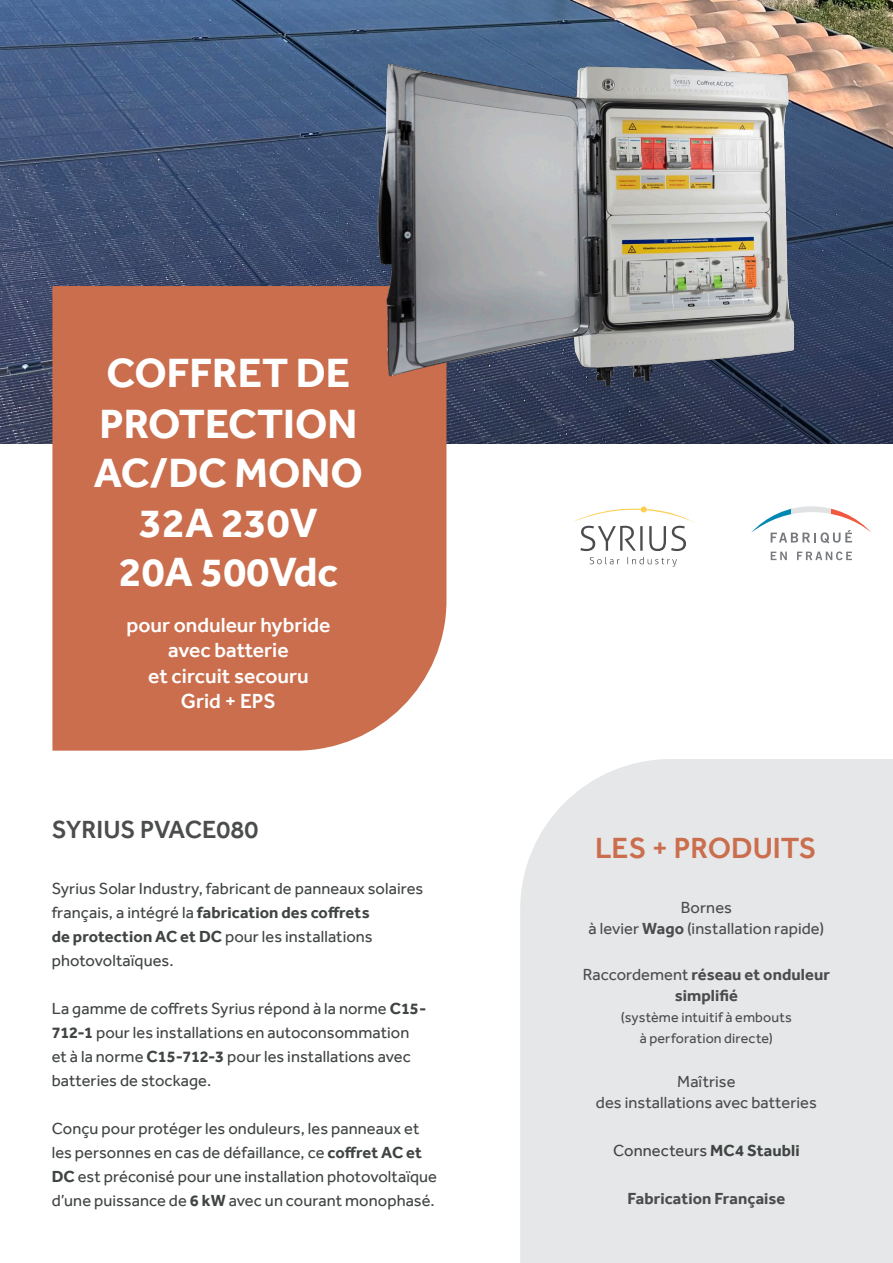
<style>
.page{position:relative;width:893px;height:1263px;background:#fff}
.page>*{position:absolute;margin:0;border:0;box-sizing:border-box;transform-origin:0 0}
.t1{font:700 42px/49.8px "Effra";color:#fff;text-align:center}
.t2{font:500 30px "Effra";color:#cb6e4d}
.t3{font:500 25.5px "Effra";color:#4b4c4d}
.t4{font:500 21px "Effra";color:#fff}
.t5{font:16.5px/24px "Effra";letter-spacing:.005em;color:#404542}
.t6{font:16.5px "Effra";letter-spacing:.005em;color:#4b4c4d}
.t7{font:700 16.5px/21px "Effra";letter-spacing:.005em;color:#4b4c4d;text-align:center}
.t8{font:14.25px "Effra";letter-spacing:.01em;color:#4b4c4d}
.s1{font-weight:700}
.s2{font-weight:400}
</style>
<div class="page">
<img style="left:0;top:0;width:893px;height:443px">
<div style="left:52px;top:286px;width:394px;height:465px;background:#cb6e4d"></div>
<svg style="left:590px;top:557px;width:30px;height:7px"></svg>
<svg style="left:627px;top:557px;width:50px;height:10px"></svg>
<svg style="left:573px;top:506px;width:123px;height:45px"></svg>
<svg style="left:751px;top:509px;width:40px;height:24px"></svg>
<svg style="left:791px;top:506px;width:40px;height:9px"></svg>
<svg style="left:831px;top:508px;width:41px;height:25px"></svg>
<svg style="left:771px;top:530px;width:81px;height:13px"></svg>
<svg style="left:771px;top:552px;width:16px;height:8px"></svg>
<svg style="left:797px;top:551px;width:55px;height:9px"></svg>
<div style="left:520px;top:759px;width:373px;height:504px;background:#e6e7e9"></div>
<img style="left:362px;top:21px;width:509px;height:399px">
<p class="t1" style="left:94px;top:348px;width:270px">COFFRET DE<br>PROTECTION<br>AC/DC MONO<br>32A 230V</p>
<p class="t1" style="left:119px;top:547px;width:221px">20A 500Vdc</p>
<p class="t4" style="left:126px;top:613px;width:206px">pour onduleur hybride</p>
<p class="t4" style="left:168px;top:638px;width:122px">avec batterie</p>
<p class="t4" style="left:148px;top:663px;width:162px">et circuit secouru</p>
<p class="t4" style="left:181px;top:688px;width:96px">Grid + EPS</p>
<p class="t3" style="left:52px;top:814px;width:208px">SYRIUS PVACE080</p>
<p class="t5" style="left:52px;top:876px;width:373px">Syrius Solar Industry, fabricant de panneaux solaires français, a intégré la <span class="s1">fabrication des coffrets<br>de protection AC et DC</span> pour les installations photovoltaïques.</p>
<p class="t5" style="left:52px;top:996px;width:376px">La gamme de coffrets Syrius répond à la norme <span class="s1">C15- 712-1</span> pour les installations en autoconsommation et à la norme <span class="s1">C15-712-3</span> pour les installations avec batteries de stockage.</p>
<p class="t5" style="left:52px;top:1116px;width:387px">Conçu pour protéger les onduleurs, les panneaux et les personnes en cas de défaillance, ce <span class="s1">coffret AC et DC</span> est préconisé pour une installation photovoltaïque d’une puissance de <span class="s1">6 kW</span> avec un courant monophasé.</p>
<p class="t2" style="left:595px;top:830px;width:223px">LES + PRODUITS</p>
<p class="t6" style="left:681px;top:897px;width:53px">Bornes</p>
<p class="t6" style="left:588px;top:918px;width:237px">à levier <span class="s1">Wago</span> (installation rapide)</p>
<p class="t7" style="left:583px;top:964px;width:249px"><span class="s2">Raccordement</span> réseau et onduleur simplifié</p>
<p class="t8" style="left:621px;top:1009px;width:173px">(système intuitif à embouts</p>
<p class="t8" style="left:640px;top:1030px;width:135px">à perforation directe)</p>
<p class="t6" style="left:677px;top:1071px;width:60px">Maîtrise</p>
<p class="t6" style="left:596px;top:1092px;width:222px">des installations avec batteries</p>
<p class="t5" style="left:613px;top:1138px;width:188px">Connecteurs <span class="s1">MC4 Staubli</span></p>
<p class="t7" style="left:627px;top:1187px;width:159px">Fabrication Française</p>
</div>
